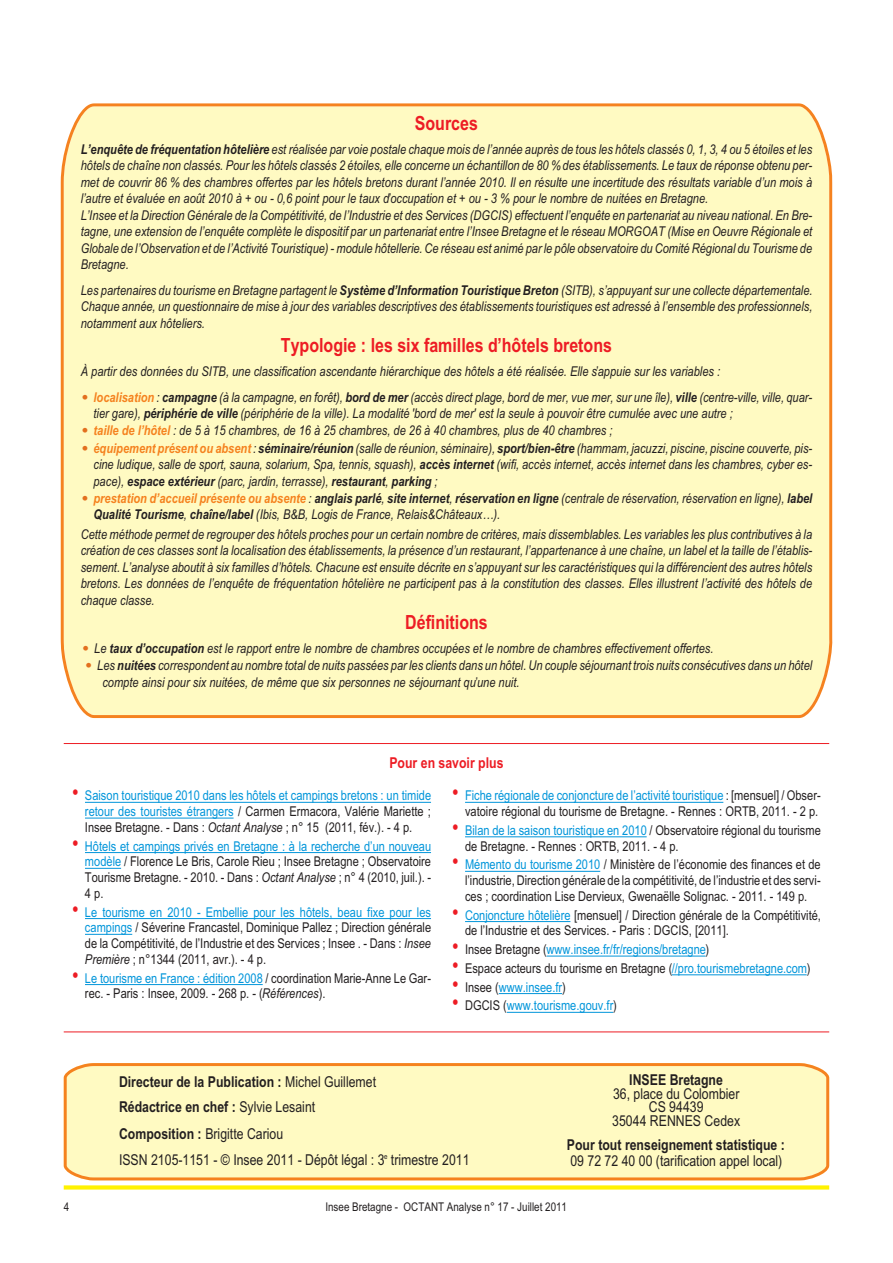
<style>
.page{position:relative;width:893px;height:1263px;background:#fff}
.page>*{position:absolute;margin:0;border:0;box-sizing:border-box;transform-origin:0 0}
.t1{font:700 19.5px "Arial Narrow";color:#ed1c24}
.t2{font:15px/13.5px "Arial Narrow";color:#231f20}
.t3{font:700 15px/25.5px "Arial Narrow";color:#231f20}
.t4{font:700 15px "Arial Narrow";color:#ed1c24}
.t5{font:italic 13.5px/16.5px "Arial Narrow";color:#231f20}
.t6{font:13.5px/15.8px "Arial Narrow";color:#231f20;text-align:justify}
.t7{font:13.5px/15.8px "Arial Narrow";color:#0095da;text-align:justify}
.t8{font:12px "Arial Narrow";color:#231f20}
.s1{font-weight:700}
.s2{font-family:"Optima";font-style:normal;font-size:14.1px;color:#e36f1e}
.s3{font-weight:700;color:#f5821f}
.s4{font-size:22.5px;color:#ed1c24}
.s5{color:#231f20}
.s6{font-style:italic;color:#231f20}
.s7{color:#0095da}
.s8{font-style:italic}
.s9{font-weight:400}
</style>
<div class="page">
<div style="left:64px;top:1185px;width:765px;height:5px;background:#fff200"></div>
<div style="left:60px;top:103px;width:773px;height:616px;background:#fffac2"></div>
<svg style="left:63px;top:1063px;width:767px;height:118px;background:#fef3b9"></svg>
<hr style="left:85px;top:802px;width:346px;height:1px;background:#0095da">
<hr style="left:85px;top:818px;width:149px;height:1px;background:#0095da">
<hr style="left:85px;top:852px;width:346px;height:1px;background:#0095da">
<hr style="left:85px;top:868px;width:36px;height:1px;background:#0095da">
<hr style="left:85px;top:918px;width:346px;height:1px;background:#0095da">
<hr style="left:85px;top:934px;width:47px;height:1px;background:#0095da">
<hr style="left:85px;top:984px;width:178px;height:1px;background:#0095da">
<hr style="left:465px;top:802px;width:258px;height:1px;background:#0095da">
<hr style="left:465px;top:836px;width:182px;height:1px;background:#0095da">
<hr style="left:465px;top:871px;width:135px;height:1px;background:#0095da">
<hr style="left:465px;top:921px;width:105px;height:1px;background:#0095da">
<hr style="left:547px;top:956px;width:158px;height:1px;background:#0095da">
<hr style="left:672px;top:974px;width:135px;height:1px;background:#0095da">
<hr style="left:499px;top:993px;width:63px;height:1px;background:#0095da">
<hr style="left:507px;top:1012px;width:106px;height:1px;background:#0095da">
<hr style="left:64px;top:743px;width:765px;height:1px;background:#ed1c24">
<hr style="left:64px;top:1031px;width:765px;height:1px;background:#ed1c24">
<h1 class="t1" style="left:415px;top:116px;width:65px">Sources</h1>
<p class="t5" style="left:81px;top:142px;width:733px"><span class="s1">L’enquête de fréquentation hôtelière</span> est réalisée par voie postale chaque mois de l’année auprès de tous les hôtels classés 0, 1, 3, 4 ou 5 étoiles et les hôtels de chaîne non classés. Pour les hôtels classés 2 étoiles, elle concerne un échantillon de 80 %des établissements. Le taux de réponse obtenu per&shy;met de couvrir 86 % des chambres offertes par les hôtels bretons durant l’année 2010. Il en résulte une incertitude des résultats variable d’un mois à l’autre et évaluée en août 2010 à + ou - 0,6 point pour le taux d’occupation et + ou - 3 % pour le nombre de nuitées en Bretagne.<br>L’Insee et la Direction Générale de la Compétitivité, de l’Industrie et des Services (DGCIS) effectuent l’enquête en partenariat au niveau national. En Bre&shy;tagne, une extension de l’enquête complète le dispositif par un partenariat entre l’Insee Bretagne et le réseau MORGOAT (Mise en Oeuvre Régionale et Globale de l’Observation et de l’Activité Touristique) - module hôtellerie.Ce réseau est animé par le pôle observatoire duComité RégionalduTourisme de Bretagne.</p>
<p class="t5" style="left:81px;top:283px;width:733px;text-align:justify">Les partenaires du tourisme en Bretagne partagent le <span class="s1">Système d’Information Touristique Breton</span> (SITB), s’appuyant sur une collecte départementale.<br>Chaque année, un questionnaire de mise à jour des variables descriptives des établissements touristiques est adressé à l’ensemble des professionnels, notamment aux hôteliers.</p>
<h1 class="t1" style="left:281px;top:338px;width:333px">Typologie : les six familles d’hôtels bretons</h1>
<p class="t5" style="left:81px;top:364px;width:641px">À partir des données du SITB, une classification ascendante hiérarchique des hôtels a été réalisée. Elle s’appuie sur les variables :</p>
<p class="t5" style="left:93px;top:390px;width:720px;text-indent:-13px"><span class="s2">•</span> <span class="s3">localisation</span> : <span class="s1">campagne</span> (à la campagne, en forêt), <span class="s1">bord de mer</span> (accès direct plage, bord de mer, vue mer, sur une île), <span class="s1">ville</span> (centre-ville, ville, quar&shy;tier gare), <span class="s1">périphérie de ville</span> (périphérie de la ville). La modalité 'bord de mer' est la seule à pouvoir être cumulée avec une autre ;</p>
<p class="t5" style="left:81px;top:424px;width:533px"><span class="s2">•</span> <span class="s3">taille de l’hôtel</span> : de 5 à 15 chambres, de 16 à 25 chambres, de 26 à 40 chambres, plus de 40 chambres ;</p>
<p class="t5" style="left:93px;top:441px;width:720px;text-align:justify;text-indent:-13px"><span class="s2">•</span> <span class="s3">équipement présent ou absent</span> : <span class="s1">séminaire/réunion</span> (salle de réunion, séminaire), <span class="s1">sport/bien-être</span> (hammam, jacuzzi, piscine,piscine couverte,pis&shy;cine ludique, salle de sport, sauna, solarium, Spa, tennis, squash), <span class="s1">accès internet</span> (wifi, accès internet, accès internet dans les chambres, cyber es&shy;pace), <span class="s1">espace extérieur</span> (parc, jardin, terrasse), <span class="s1">restaurant</span>, <span class="s1">parking</span> ;</p>
<p class="t5" style="left:93px;top:491px;width:720px;text-indent:-13px"><span class="s2">•</span> <span class="s3">prestation d’accueil présente ou absente</span> : <span class="s1">anglais parlé</span>, <span class="s1">site internet</span>, <span class="s1">réservation en ligne</span> (centrale de réservation, réservation en ligne), <span class="s1">label<br>Qualité Tourisme</span>, <span class="s1">chaîne/label</span> (Ibis, B&amp;B, Logis de France, Relais&amp;Châteaux…).</p>
<p class="t5" style="left:81px;top:527px;width:733px;text-align:justify">Cette méthode permet de regrouper des hôtels proches pour un certain nombre de critères, mais dissemblables. Les variables les plus contributives à la création de ces classes sont la localisation des établissements, la présence d’un restaurant, l’appartenance à une chaîne, un label et la taille de l’établis&shy;sement. L’analyse aboutit à six familles d’hôtels. Chacune est ensuite décrite en s’appuyant sur les caractéristiques qui la différencient des autres hôtels bretons. Les données de l’enquête de fréquentation hôtelière ne participent pas à la constitution des classes. Elles illustrent l’activité des hôtels de chaque classe.</p>
<h1 class="t1" style="left:405px;top:615px;width:84px">Définitions</h1>
<p class="t5" style="left:82px;top:641px;width:633px"><span class="s2">•</span> Le <span class="s1">taux d’occupation</span> est le rapport entre le nombre de chambres occupées et le nombre de chambres effectivement offertes.</p>
<p class="t5" style="left:102px;top:658px;width:711px;text-indent:-18px"><span class="s2">•</span> Les <span class="s1">nuitées</span> correspondent au nombre total de nuits passées par les clients dans un hôtel. Un couple séjournant trois nuits consécutives dans un hôtel compte ainsi pour six nuitées, de même que six personnes ne séjournant qu’une nuit.</p>
<p class="t4" style="left:389px;top:757px;width:116px">Pour en savoir plus</p>
<p class="t7" style="left:85px;top:789px;width:348px;text-indent:-13px"><span class="s4">•</span> Saison touristique 2010 dans les hôtels et campings bretons : un timide retour des touristes étrangers <span class="s5">/ Carmen Ermacora, Valérie Mariette ; Insee Bretagne. - Dans :</span> <span class="s6">Octant Analyse</span> <span class="s5">; n° 15 (2011, fév.). - 4 p.</span></p>
<p class="t6" style="left:85px;top:839px;width:348px;text-indent:-13px"><span class="s4">•</span> <span class="s7">Hôtels et campings privés en Bretagne : à la recherche d’un nouveau modèle</span> / Florence Le Bris, Carole Rieu ; Insee Bretagne ; Observatoire Tourisme Bretagne. - 2010. - Dans : <span class="s8">Octant Analyse</span> ; n° 4 (2010, juil.). - 4 p.</p>
<p class="t6" style="left:85px;top:905px;width:348px;text-indent:-13px"><span class="s4">•</span> <span class="s7">Le tourisme en 2010 - Embellie pour les hôtels, beau fixe pour les campings</span> / Séverine Francastel, Dominique Pallez ; Direction générale de la Compétitivité, de l’Industrie et des Services ; Insee . - Dans : <span class="s8">Insee Première</span> ; n°1344 (2011, avr.). - 4 p.</p>
<p class="t6" style="left:85px;top:971px;width:347px;text-indent:-13px"><span class="s4">•</span> <span class="s7">Le tourisme en France : édition 2008</span> / coordination Marie-Anne Le Gar&shy;rec. - Paris : Insee, 2009. - 268 p. - (<span class="s8">Références</span>).</p>
<p class="t6" style="left:452px;top:789px;width:370px;text-align:right"><span class="s4">•</span> <span class="s7">Fiche régionale de conjoncture de l’activité touristique</span> : [mensuel] / Obser&shy;vatoire régional du tourisme de Bretagne. - Rennes : ORTB, 2011. - 2 p.</p>
<p class="t6" style="left:465px;top:824px;width:357px;text-indent:-13px"><span class="s4">•</span> <span class="s7">Bilan de la saison touristique en 2010</span> / Observatoire régional du tourisme de Bretagne. - Rennes : ORTB, 2011. - 4 p.</p>
<p class="t6" style="left:465px;top:858px;width:357px;text-indent:-13px"><span class="s4">•</span> <span class="s7">Mémento du tourisme 2010</span> / Ministère de l’économie des finances et de l’industrie, Direction générale de la compétitivité, de l’industrie et des servi&shy;ces ; coordination Lise Dervieux, Gwenaëlle Solignac. - 2011. - 149 p.</p>
<p class="t6" style="left:465px;top:908px;width:357px;text-indent:-13px"><span class="s4">•</span> <span class="s7">Conjoncture hôtelière</span> [mensuel] / Direction générale de la Compétitivité, de l’Industrie et des Services. - Paris : DGCIS, [2011].</p>
<p class="t7" style="left:452px;top:943px;width:258px"><span class="s4">•</span> <span class="s5">Insee Bretagne (</span>www.insee.fr/fr/regions/bretagne<span class="s5">)</span></p>
<p class="t6" style="left:452px;top:962px;width:359px"><span class="s4">•</span> Espace acteurs du tourisme en Bretagne (<span class="s7">//pro.tourismebretagne.com</span>)</p>
<p class="t7" style="left:452px;top:980px;width:115px"><span class="s4">•</span> <span class="s5">Insee (</span>www.insee.fr<span class="s5">)</span></p>
<p class="t7" style="left:452px;top:999px;width:166px"><span class="s4">•</span> <span class="s5">DGCIS (</span>www.tourisme.gouv.fr<span class="s5">)</span></p>
<p class="t3" style="left:119px;top:1070px;width:259px">Directeur de la Publication : <span class="s9">Michel Guillemet<br></span>Rédactrice en chef : <span class="s9">Sylvie Lesaint</span></p>
<p class="t2" style="left:119px;top:1123px;width:352px;line-height:25.5px"><span class="s1">Composition :</span> Brigitte Cariou<br>ISSN 2105-1151 - © Insee 2011 - Dépôt légal : 3<sup>e</sup> trimestre 2011</p>
<p class="t3" style="left:629px;top:1069px;width:95px">INSEE Bretagne</p>
<p class="t2" style="left:612px;top:1088px;width:129px;text-align:center">36, place du Colombier<br>CS 94439<br>35044 RENNES Cedex</p>
<p class="t3" style="left:567px;top:1133px;width:220px">Pour tout renseignement statistique :</p>
<p class="t2" style="left:570px;top:1156px;width:213px">09 72 72 40 00 (tarification appel local)</p>
<p class="t8" style="left:64px;top:1203px;width:7px">4</p>
<p class="t8" style="left:325px;top:1203px;width:243px">Insee Bretagne - OCTANT Analyse n° 17 - Juillet 2011</p>
</div>
